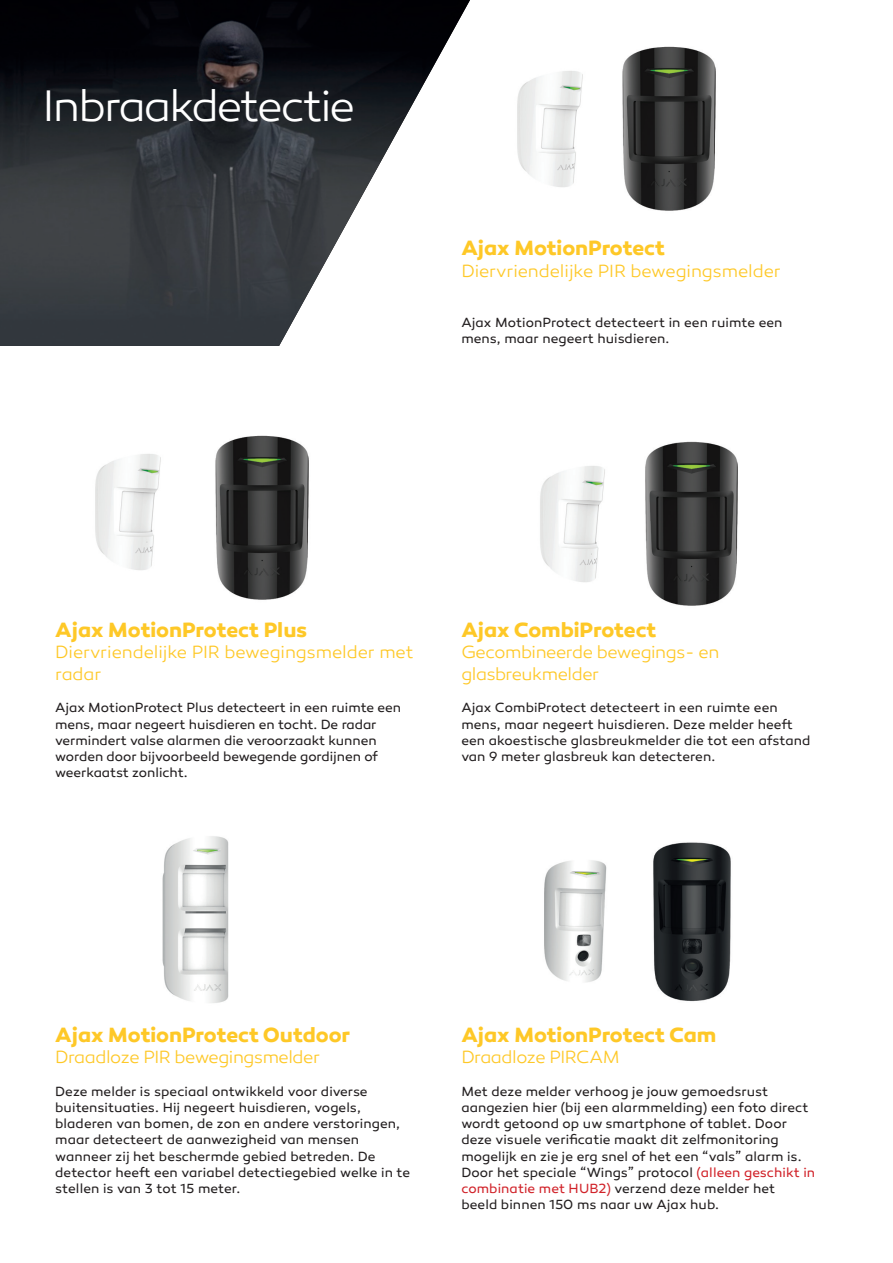
<style>
.page{position:relative;width:893px;height:1263px;background:#fff}
.page>*{position:absolute;margin:0;border:0;box-sizing:border-box;transform-origin:0 0}
.t1{font:300 45px "Canaro";letter-spacing:-.045em;color:#fff}
.t2{font:700 21px "Canaro";letter-spacing:-.005em;color:#fec827}
.t3{font:300 18px/21.6px "Canaro";letter-spacing:-.02em;color:#fec827}
.t4{font:13.5px/16.2px "Canaro";letter-spacing:.005em;color:#231f20}
.s1{color:#d1232a}
</style>
<div class="page">
<img style="left:622px;top:46px;width:94px;height:165px">
<img style="left:95px;top:454px;width:66px;height:116px">
<img style="left:215px;top:435px;width:94px;height:165px">
<img style="left:645px;top:441px;width:93px;height:165px">
<img style="left:540px;top:466px;width:65px;height:116px">
<img style="left:517px;top:71px;width:66px;height:116px">
<img style="left:0;top:0;width:470px;height:346px">
<img style="left:162px;top:836px;width:67px;height:167px">
<img style="left:653px;top:842px;width:78px;height:160px">
<img style="left:544px;top:860px;width:63px;height:122px">
<h1 class="t1" style="left:43px;top:80px;width:314px">Inbraakdetectie</h1>
<h2 class="t2" style="left:461px;top:235px;width:205px">Ajax MotionProtect</h2>
<h3 class="t3" style="left:461px;top:260px;width:321px">Diervriendelijke PIR bewegingsmelder</h3>
<p class="t4" style="left:461px;top:314px;width:323px">Ajax MotionProtect detecteert in een ruimte een mens, maar negeert huisdieren.</p>
<h2 class="t2" style="left:55px;top:617px;width:254px">Ajax MotionProtect Plus</h2>
<h3 class="t3" style="left:55px;top:642px;width:360px">Diervriendelijke PIR bewegingsmelder met radar</h3>
<p class="t4" style="left:55px;top:700px;width:347px">Ajax MotionProtect Plus detecteert in een ruimte een mens, maar negeert huisdieren en tocht. De radar vermindert valse alarmen die veroorzaakt kunnen worden door bijvoorbeeld bewegende gordijnen of weerkaatst zonlicht.</p>
<h2 class="t2" style="left:461px;top:617px;width:197px">Ajax CombiProtect</h2>
<h3 class="t3" style="left:461px;top:642px;width:259px">Gecombineerde bewegings- en glasbreukmelder</h3>
<p class="t4" style="left:461px;top:700px;width:351px">Ajax CombiProtect detecteert in een ruimte een mens, maar negeert huisdieren. Deze melder heeft een akoestische glasbreukmelder die tot een afstand van 9 meter glasbreuk kan detecteren.</p>
<h2 class="t2" style="left:55px;top:1021px;width:297px">Ajax MotionProtect Outdoor</h2>
<h3 class="t3" style="left:55px;top:1047px;width:266px">Draadloze PIR bewegingsmelder</h3>
<p class="t4" style="left:55px;top:1083px;width:356px">Deze melder is speciaal ontwikkeld voor diverse buitensituaties. Hij negeert huisdieren, vogels, bladeren van bomen, de zon en andere verstoringen, maar detecteert de aanwezigheid van mensen wanneer zij het beschermde gebied betreden. De detector heeft een variabel detectiegebied welke in te stellen is van 3 tot 15 meter.</p>
<h2 class="t2" style="left:461px;top:1021px;width:257px">Ajax MotionProtect Cam</h2>
<h3 class="t3" style="left:461px;top:1047px;width:160px">Draadloze PIRCAM</h3>
<p class="t4" style="left:461px;top:1083px;width:355px">Met deze melder verhoog je jouw gemoedsrust aangezien hier (bij een alarmmelding) een foto direct wordt getoond op uw smartphone of tablet. Door deze visuele verificatie maakt dit zelfmonitoring mogelijk en zie je erg snel of het een “vals” alarm is.<br>Door het speciale “Wings” protocol <span class="s1">(alleen geschikt in combinatie met HUB2)</span> verzend deze melder het<br>beeld binnen 150 ms naar uw Ajax hub.</p>
</div>
